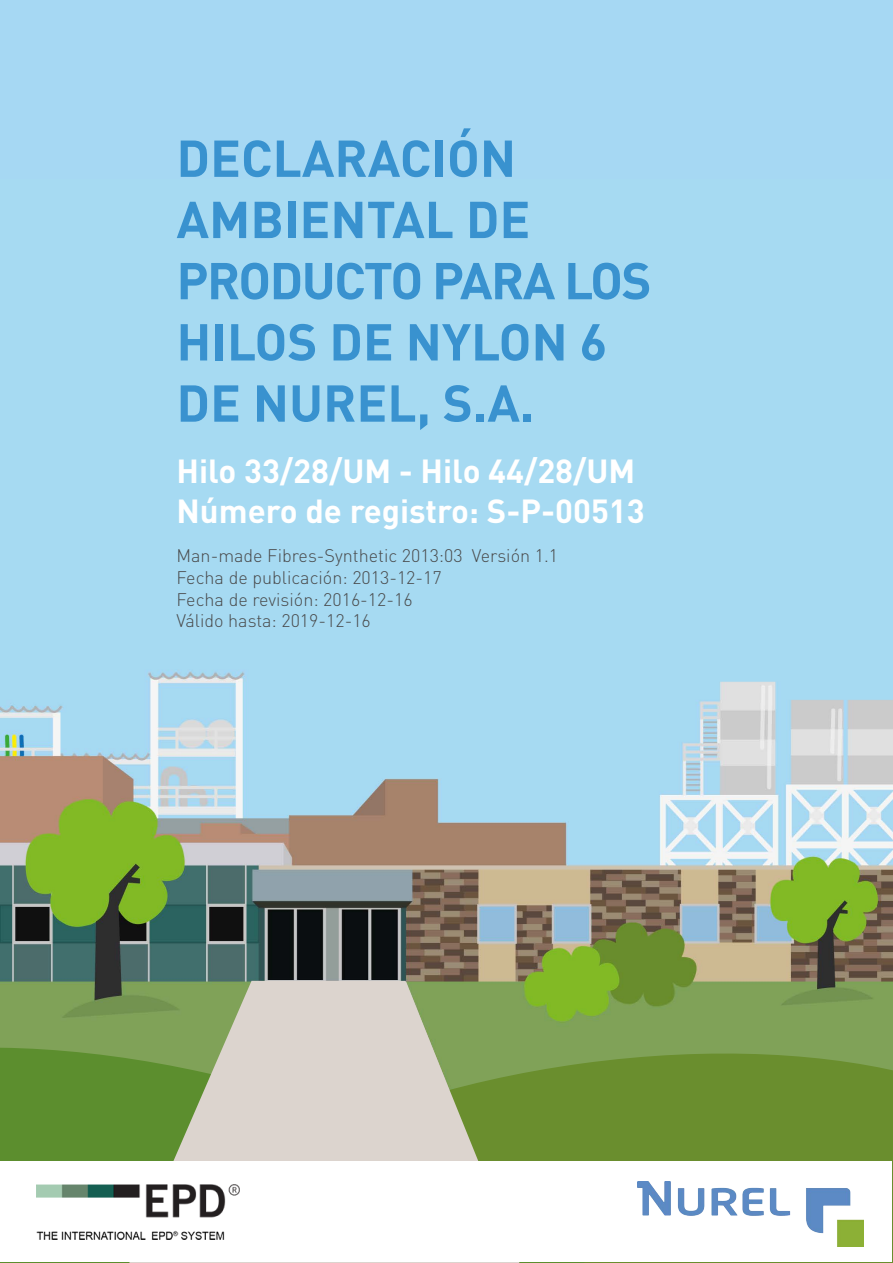
<style>
.page{position:relative;width:893px;height:1263px;background:#fff}
.page>*{position:absolute;margin:0;border:0;box-sizing:border-box;transform-origin:0 0}
.t1{font:700 51px/61.2px "DIN Pro";color:#3992cf}
.t2{font:700 33px/39.6px "DIN Pro";color:#fff}
.t3{font:300 18px/21.6px "DIN Pro";color:#494a4b}
</style>
<div class="page">
<img style="left:0;top:179px;width:893px;height:849px">
<svg style="left:649px;top:1028px;width:244px;height:235px;background:#6f9338"></svg>
<svg style="left:0;top:1016px;width:649px;height:247px;background:#6c943b"></svg>
<svg style="left:129px;top:981px;width:390px;height:282px;background:#b2bc97"></svg>
<div style="left:1px;top:1162px;width:891px;height:100px;background:#fff"></div>
<img style="left:638px;top:1182px;width:225px;height:64px">
<div style="left:0;top:0;width:893px;height:179px;background:#a6d8f3"></div>
<img style="left:36px;top:1185px;width:203px;height:54px">
<h1 class="t1" style="left:176px;top:122px;width:477px">DECLARACIÓN<br>AMBIENTAL DE<br>PRODUCTO PARA LOS<br>HILOS DE NYLON 6<br>DE NUREL, S.A.</h1>
<h2 class="t2" style="left:176px;top:447px;width:470px">Hilo 33/28/UM - Hilo 44/28/UM<br>Número de registro: S-P-00513</h2>
<p class="t3" style="left:176px;top:544px;width:383px">Man-made Fibres-Synthetic 2013:03 Versión 1.1<br>Fecha de publicación: 2013-12-17<br>Fecha de revisión: 2016-12-16<br>Válido hasta: 2019-12-16</p>
</div>
